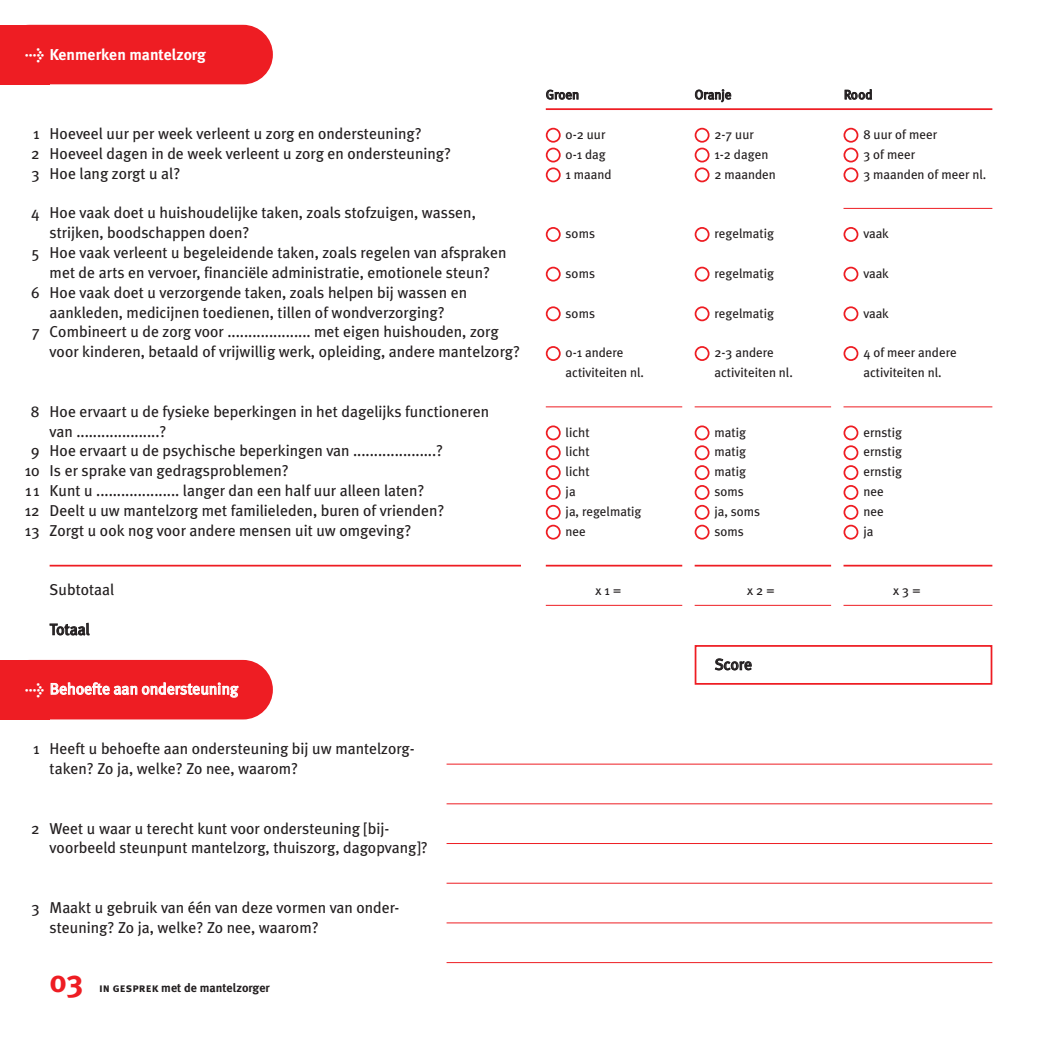
<style>
.page{position:relative;width:1042px;height:1042px;background:#fff}
.page>*{position:absolute;margin:0;border:0;box-sizing:border-box;transform-origin:0 0}
.t1{font:700 31.5px "Meta Plus";color:#ee1d23}
.t2{font:15.75px/19.8px "Meta Plus";color:#231f20}
.t3{font:15.75px "Meta Plus";letter-spacing:-.005em;color:#fff}
.t4{font:700 15.75px "Meta Plus";color:#fff}
.t5{font:13.12px "Meta Plus";color:#231f20}
.t6{font:700 12.25px "Meta Plus";color:#231f20}
.s1{font-weight:700}
.s2{font-family:"Meta Plus Bold Caps";font-weight:400}
</style>
<div class="page">
<div style="left:0;top:660px;width:50px;height:59px;background:#ee1d23"></div>
<div style="left:0;top:25px;width:50px;height:59px;background:#ee1d23"></div>
<div style="left:694px;top:645px;width:298px;height:40px;border:2px solid #ee1d23"></div>
<div style="left:0;top:660px;width:273px;height:59px;background:#ee1d23;border-radius:30px"></div>
<div style="left:0;top:25px;width:273px;height:59px;background:#ee1d23;border-radius:30px"></div>
<hr style="left:546px;top:108px;width:446px;height:2px;background:#ee1d23">
<hr style="left:50px;top:565px;width:471px;height:1px;background:#ee1d23">
<hr style="left:546px;top:565px;width:136px;height:1px;background:#ee1d23">
<hr style="left:694px;top:565px;width:137px;height:1px;background:#ee1d23">
<hr style="left:843px;top:565px;width:149px;height:1px;background:#ee1d23">
<hr style="left:546px;top:605px;width:136px;height:1px;background:#ee1d23">
<hr style="left:694px;top:605px;width:137px;height:1px;background:#ee1d23">
<hr style="left:843px;top:605px;width:149px;height:1px;background:#ee1d23">
<hr style="left:446px;top:764px;width:546px;height:1px;background:#ee1d23">
<hr style="left:446px;top:803px;width:546px;height:1px;background:#ee1d23">
<hr style="left:446px;top:843px;width:546px;height:1px;background:#ee1d23">
<hr style="left:446px;top:883px;width:546px;height:1px;background:#ee1d23">
<hr style="left:446px;top:922px;width:546px;height:1px;background:#ee1d23">
<hr style="left:446px;top:962px;width:546px;height:1px;background:#ee1d23">
<hr style="left:843px;top:406px;width:149px;height:1px;background:#ee1d23">
<hr style="left:843px;top:208px;width:149px;height:1px;background:#ee1d23">
<hr style="left:546px;top:406px;width:136px;height:1px;background:#ee1d23">
<hr style="left:694px;top:406px;width:137px;height:1px;background:#ee1d23">
<svg style="left:546px;top:128px;width:15px;height:54px"></svg>
<svg style="left:694px;top:128px;width:15px;height:54px"></svg>
<svg style="left:843px;top:128px;width:15px;height:54px"></svg>
<svg style="left:546px;top:227px;width:15px;height:15px"></svg>
<svg style="left:694px;top:227px;width:15px;height:15px"></svg>
<svg style="left:843px;top:227px;width:15px;height:15px"></svg>
<svg style="left:546px;top:267px;width:15px;height:15px"></svg>
<svg style="left:694px;top:267px;width:15px;height:15px"></svg>
<svg style="left:843px;top:267px;width:15px;height:15px"></svg>
<svg style="left:546px;top:306px;width:15px;height:15px"></svg>
<svg style="left:694px;top:306px;width:15px;height:15px"></svg>
<svg style="left:843px;top:306px;width:15px;height:15px"></svg>
<svg style="left:546px;top:346px;width:15px;height:15px"></svg>
<svg style="left:694px;top:346px;width:15px;height:15px"></svg>
<svg style="left:843px;top:346px;width:15px;height:15px"></svg>
<svg style="left:546px;top:425px;width:15px;height:114px"></svg>
<svg style="left:694px;top:425px;width:15px;height:114px"></svg>
<svg style="left:843px;top:425px;width:15px;height:114px"></svg>
<p class="t4" style="left:25px;top:45px;width:183px">&gt; Kenmerken mantelzorg</p>
<p class="t2" style="left:31px;top:124px;width:421px">1 Hoeveel uur per week verleent u zorg en ondersteuning?<br>2 Hoeveel dagen in de week verleent u zorg en ondersteuning?<br>3 Hoe lang zorgt u al?</p>
<p class="t2" style="left:31px;top:203px;width:446px">4 Hoe vaak doet u huishoudelijke taken, zoals stofzuigen, wassen,</p>
<p class="t2" style="left:50px;top:223px;width:201px">strijken, boodschappen doen?</p>
<p class="t2" style="left:31px;top:243px;width:477px">5 Hoe vaak verleent u begeleidende taken, zoals regelen van afspraken</p>
<p class="t2" style="left:50px;top:262px;width:442px">met de arts en vervoer, financiële administratie, emotionele steun?</p>
<p class="t2" style="left:31px;top:282px;width:437px">6 Hoe vaak doet u verzorgende taken, zoals helpen bij wassen en</p>
<p class="t2" style="left:50px;top:302px;width:396px">aankleden, medicijnen toedienen, tillen of wondverzorging?</p>
<p class="t2" style="left:32px;top:322px;width:468px">7 Combineert u de zorg voor .................... met eigen huishouden, zorg</p>
<p class="t2" style="left:50px;top:342px;width:472px">voor kinderen, betaald of vrijwillig werk, opleiding, andere mantelzorg?</p>
<p class="t2" style="left:31px;top:401px;width:460px">8 Hoe ervaart u de fysieke beperkingen in het dagelijks functioneren</p>
<p class="t2" style="left:50px;top:421px;width:118px">van ....................?</p>
<p class="t2" style="left:31px;top:441px;width:414px">9 Hoe ervaart u de psychische beperkingen van ....................?</p>
<p class="t2" style="left:25px;top:461px;width:265px">10 Is er sprake van gedragsproblemen?</p>
<p class="t2" style="left:25px;top:481px;width:401px">11 Kunt u .................... langer dan een half uur alleen laten?</p>
<p class="t2" style="left:25px;top:501px;width:421px">12 Deelt u uw mantelzorg met familieleden, buren of vrienden?</p>
<p class="t2" style="left:25px;top:520px;width:388px">13 Zorgt u ook nog voor andere mensen uit uw omgeving?</p>
<p class="t2" style="left:50px;top:580px;width:66px">Subtotaal</p>
<p class="t2" style="left:50px;top:619px;width:42px">Totaal</p>
<p class="t3" style="left:25px;top:679px;width:215px"><span class="s1">&gt;</span> Behoefte aan ondersteuning</p>
<p class="t2" style="left:50px;top:739px;width:367px;text-indent:-16px">1 Heeft u behoefte aan ondersteuning bij uw mantelzorg&shy;taken? Zo ja, welke? Zo nee, waarom?</p>
<p class="t2" style="left:50px;top:818px;width:379px;text-indent:-18px">2 Weet u waar u terecht kunt voor ondersteuning [bij&shy;voorbeeld steunpunt mantelzorg, thuiszorg, dagopvang]?</p>
<p class="t2" style="left:50px;top:897px;width:351px;text-indent:-18px">3 Maakt u gebruik van één van deze vormen van onder&shy;steuning? Zo ja, welke? Zo nee, waarom?</p>
<h1 class="t1" style="left:50px;top:963px;width:35px">03</h1>
<p class="t6" style="left:99px;top:981px;width:172px"><span class="s2">in gesprek</span> met de mantelzorger</p>
<p class="t5" style="left:546px;top:87px;width:35px">Groen</p>
<p class="t5" style="left:695px;top:87px;width:38px">Oranje</p>
<p class="t5" style="left:844px;top:87px;width:30px">Rood</p>
<p class="t5" style="left:566px;top:127px;width:41px">0-2 uur</p>
<p class="t5" style="left:714px;top:127px;width:41px">2-7 uur</p>
<p class="t5" style="left:863px;top:127px;width:75px">8 uur of meer</p>
<p class="t5" style="left:566px;top:147px;width:42px">0-1 dag</p>
<p class="t5" style="left:714px;top:147px;width:55px">1-2 dagen</p>
<p class="t5" style="left:863px;top:147px;width:53px">3 of meer</p>
<p class="t5" style="left:566px;top:166px;width:48px">1 maand</p>
<p class="t5" style="left:714px;top:166px;width:63px">2 maanden</p>
<p class="t5" style="left:863px;top:166px;width:125px">3 maanden of meer nl.</p>
<p class="t5" style="left:566px;top:226px;width:31px">soms</p>
<p class="t5" style="left:714px;top:226px;width:61px">regelmatig</p>
<p class="t5" style="left:863px;top:226px;width:27px">vaak</p>
<p class="t5" style="left:566px;top:266px;width:31px">soms</p>
<p class="t5" style="left:714px;top:266px;width:61px">regelmatig</p>
<p class="t5" style="left:863px;top:266px;width:27px">vaak</p>
<p class="t5" style="left:566px;top:305px;width:31px">soms</p>
<p class="t5" style="left:714px;top:305px;width:61px">regelmatig</p>
<p class="t5" style="left:863px;top:305px;width:27px">vaak</p>
<p class="t5" style="left:566px;top:345px;width:59px">0-1 andere</p>
<p class="t5" style="left:714px;top:345px;width:61px">2-3 andere</p>
<p class="t5" style="left:863px;top:345px;width:95px">4 of meer andere</p>
<p class="t5" style="left:566px;top:365px;width:80px">activiteiten nl.</p>
<p class="t5" style="left:714px;top:365px;width:80px">activiteiten nl.</p>
<p class="t5" style="left:863px;top:365px;width:80px">activiteiten nl.</p>
<p class="t5" style="left:566px;top:424px;width:25px">licht</p>
<p class="t5" style="left:714px;top:424px;width:33px">matig</p>
<p class="t5" style="left:863px;top:424px;width:40px">ernstig</p>
<p class="t5" style="left:566px;top:444px;width:25px">licht</p>
<p class="t5" style="left:714px;top:444px;width:33px">matig</p>
<p class="t5" style="left:863px;top:444px;width:40px">ernstig</p>
<p class="t5" style="left:566px;top:464px;width:25px">licht</p>
<p class="t5" style="left:714px;top:464px;width:33px">matig</p>
<p class="t5" style="left:863px;top:464px;width:40px">ernstig</p>
<p class="t5" style="left:566px;top:484px;width:12px">ja</p>
<p class="t5" style="left:714px;top:484px;width:31px">soms</p>
<p class="t5" style="left:863px;top:484px;width:22px">nee</p>
<p class="t5" style="left:566px;top:504px;width:77px">ja, regelmatig</p>
<p class="t5" style="left:714px;top:504px;width:47px">ja, soms</p>
<p class="t5" style="left:863px;top:504px;width:22px">nee</p>
<p class="t5" style="left:566px;top:524px;width:22px">nee</p>
<p class="t5" style="left:714px;top:524px;width:31px">soms</p>
<p class="t5" style="left:863px;top:524px;width:12px">ja</p>
<p class="t5" style="left:595px;top:583px;width:28px">x1=</p>
<p class="t5" style="left:747px;top:583px;width:29px">x2=</p>
<p class="t5" style="left:893px;top:583px;width:29px">x3=</p>
<p class="t2" style="left:715px;top:654px;width:39px">Score</p>
</div>
